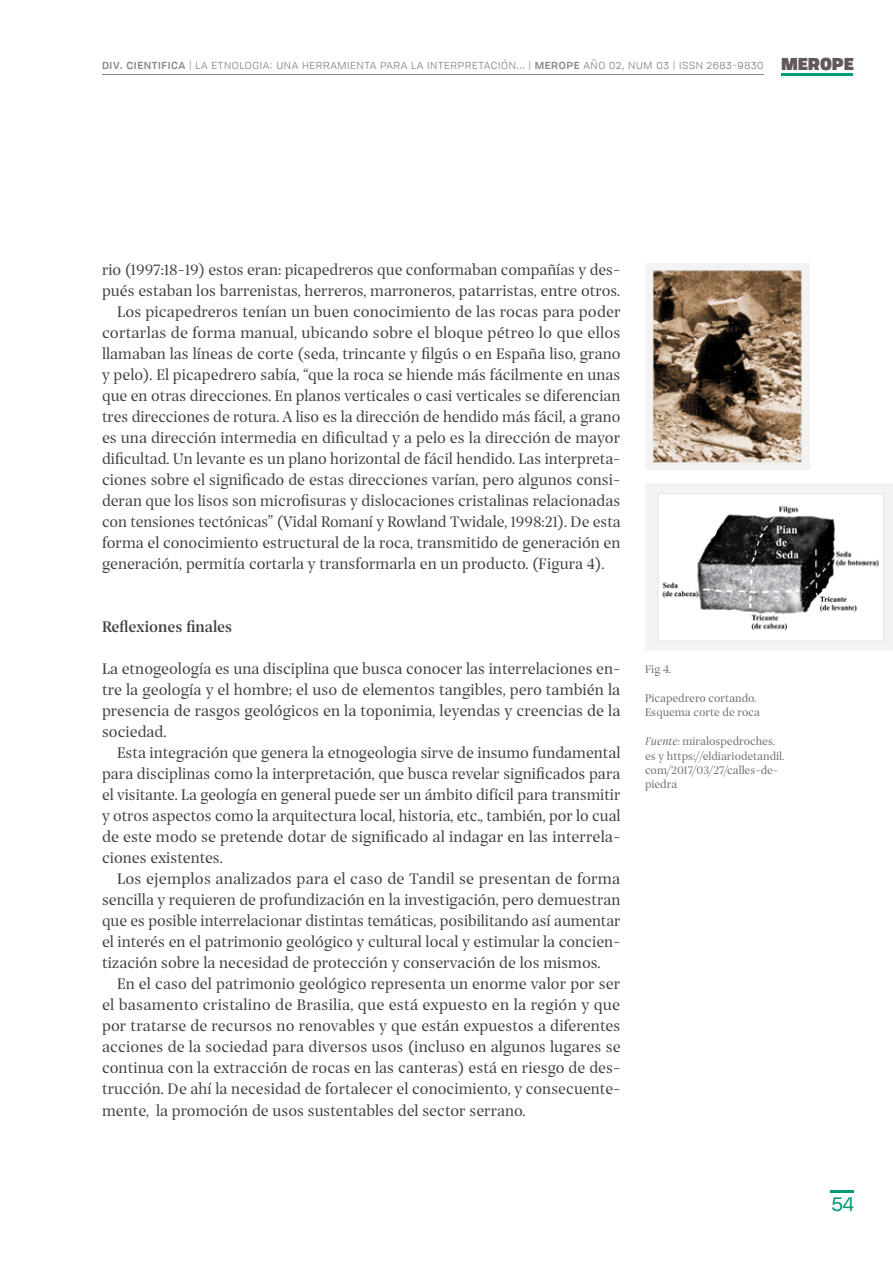
<style>
.page{position:relative;width:893px;height:1263px;background:#fff}
.page>*{position:absolute;margin:0;border:0;box-sizing:border-box;transform-origin:0 0}
.t1{font:19.5px "Tofino Personal";color:#009c77}
.t2{font:16.5px/21px "Prospectus M";color:#404040;text-align:justify}
.t3{font:600 16.5px "Prospectus M";color:#404040}
.t4{font:900 16.5px "Tofino Personal";color:#62575b}
.t5{font:12px/14.4px "Prospectus M";color:#706f6f}
.t6{font:12px "Tofino Personal";letter-spacing:.05em;color:#878787}
.s1{font-weight:500}
.s2{font-style:italic}
</style>
<div class="page">
<hr style="left:782px;top:73px;width:71px;height:2px;background:#009c77">
<hr style="left:830px;top:1190px;width:24px;height:2px;background:#009c77">
<img style="left:646px;top:263px;width:163px;height:206px">
<img style="left:646px;top:483px;width:247px;height:168px">
<hr style="left:102px;top:74px;width:661px;height:1px;background:#878787">
<p class="t6" style="left:102px;top:56px;width:663px"><span class="s1">DIV. CIENTIFICA</span> | LA ETNOLOGIA: UNA HERRAMIENTA PARA LA INTERPRETACIÓN... | <span class="s1">MEROPE</span> AÑO 02, NUM 03 | ISSN 2683-9830</p>
<p class="t4" style="left:781px;top:49px;width:74px">MEROPE</p>
<p class="t2" style="left:102px;top:259px;width:520px">rio (1997:18-19) estos eran: picapedreros que conformaban compañías y des-</p>
<p class="t2" style="left:102px;top:280px;width:520px">pués estaban los barrenistas, herreros, marroneros, patarristas, entre otros.</p>
<p class="t2" style="left:117px;top:301px;width:505px">Los picapedreros tenían un buen conocimiento de las rocas para poder</p>
<p class="t2" style="left:102px;top:322px;width:520px">cortarlas de forma manual, ubicando sobre el bloque pétreo lo que ellos</p>
<p class="t2" style="left:102px;top:343px;width:520px">llamaban las líneas de corte (seda, trincante y filgús o en España liso, grano</p>
<p class="t2" style="left:102px;top:364px;width:520px">y pelo). El picapedrero sabía, “que la roca se hiende más fácilmente en unas</p>
<p class="t2" style="left:102px;top:385px;width:520px">que en otras direcciones. En planos verticales o casi verticales se diferencian</p>
<p class="t2" style="left:102px;top:406px;width:520px">tres direcciones de rotura. A liso es la dirección de hendido más fácil, a grano</p>
<p class="t2" style="left:102px;top:427px;width:520px">es una dirección intermedia en dificultad y a pelo es la dirección de mayor</p>
<p class="t2" style="left:102px;top:448px;width:520px">dificultad. Un levante es un plano horizontal de fácil hendido. Las interpreta-</p>
<p class="t2" style="left:102px;top:469px;width:520px">ciones sobre el significado de estas direcciones varían, pero algunos consi-</p>
<p class="t2" style="left:102px;top:490px;width:520px">deran que los lisos son microfisuras y dislocaciones cristalinas relacionadas</p>
<p class="t2" style="left:102px;top:511px;width:520px">con tensiones tectónicas” (Vidal Romaní y Rowland Twidale, 1998:21). De esta</p>
<p class="t2" style="left:102px;top:532px;width:520px">forma el conocimiento estructural de la roca, transmitido de generación en</p>
<p class="t2" style="left:102px;top:553px;width:504px">generación, permitía cortarla y transformarla en un producto. (Figura 4).</p>
<p class="t3" style="left:102px;top:614px;width:132px">Reflexiones finales</p>
<p class="t2" style="left:102px;top:658px;width:520px">La etnogeología es una disciplina que busca conocer las interrelaciones en&shy;tre la geología y el hombre; el uso de elementos tangibles, pero también la presencia de rasgos geológicos en la toponimia, leyendas y creencias de la sociedad.</p>
<p class="t2" style="left:102px;top:742px;width:520px;text-indent:15px">Esta integración que genera la etnogeologia sirve de insumo fundamental para disciplinas como la interpretación, que busca revelar significados para el visitante. La geología en general puede ser un ámbito difícil para transmitir y otros aspectos como la arquitectura local, historia, etc., también, por lo cual de este modo se pretende dotar de significado al indagar en las interrela&shy;ciones existentes.</p>
<p class="t2" style="left:102px;top:868px;width:520px;text-indent:15px">Los ejemplos analizados para el caso de Tandil se presentan de forma sencilla y requieren de profundización en la investigación, pero demuestran que es posible interrelacionar distintas temáticas, posibilitando así aumentar el interés en el patrimonio geológico y cultural local y estimular la concien&shy;tización sobre la necesidad de protección y conservación de los mismos.</p>
<p class="t2" style="left:102px;top:973px;width:520px;text-indent:15px">En el caso del patrimonio geológico representa un enorme valor por ser el basamento cristalino de Brasilia, que está expuesto en la región y que por tratarse de recursos no renovables y que están expuestos a diferentes acciones de la sociedad para diversos usos (incluso en algunos lugares se continua con la extracción de rocas en las canteras) está en riesgo de des&shy;trucción. De ahí la necesidad de fortalecer el conocimiento, y consecuente&shy;mente, la promoción de usos sustentables del sector serrano.</p>
<p class="t5" style="left:645px;top:662px;width:28px">Fig 4.</p>
<p class="t5" style="left:645px;top:690px;width:116px">Picapedrero cortando.<br>Esquema corte de roca</p>
<p class="t5" style="left:645px;top:734px;width:141px"><span class="s2">Fuente:</span> miralospedroches. es y https://eldiariodetandil. com/2017/03/27/calles-de&shy;piedra</p>
<p class="t1" style="left:831px;top:1189px;width:24px">54</p>
</div>
